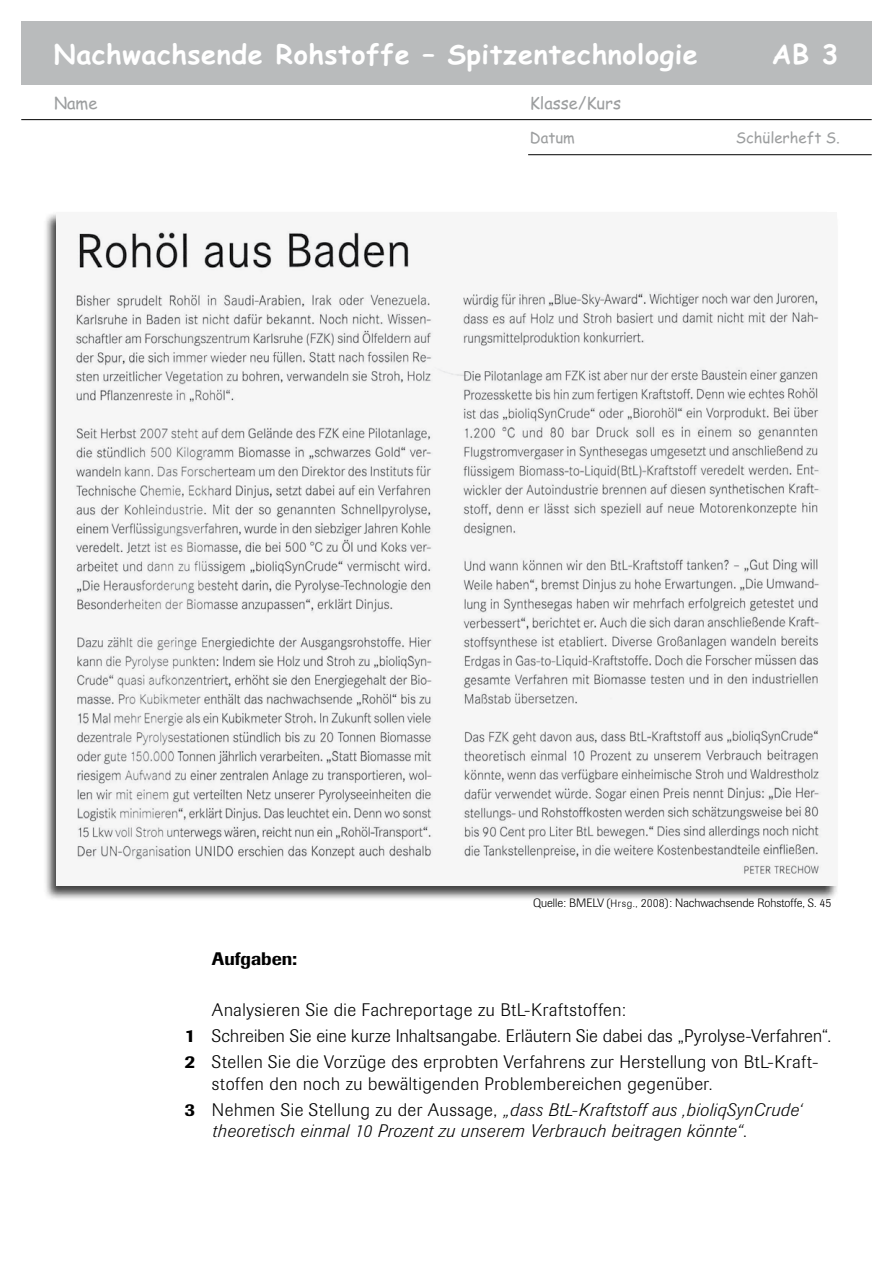
<style>
.page{position:relative;width:893px;height:1263px;background:#fff}
.page>*{position:absolute;margin:0;border:0;box-sizing:border-box;transform-origin:0 0}
.t1{font:700 27px "Comic Sans";letter-spacing:.02em;color:#fff}
.t2{font:300 18px/25.8px "Imago BQ";letter-spacing:.03em;color:#000}
.t3{font:italic 300 18px "Imago BQ";letter-spacing:.03em;color:#000}
.t4{font:500 18px "Imago BQ";color:#000}
.t5{font:16.5px "Comic Sans";color:#9c9e9f}
.t6{font:15px "Comic Sans";color:#9c9e9f}
.t7{font:300 12px "Imago BQ";color:#000}
.s1{font-size:10.5px}
.s2{font-weight:500}
.s3{font-style:italic}
.s4{font-style:normal}
</style>
<div class="page">
<div style="left:44px;top:211px;width:796px;height:690px;background:#000;opacity:.75"></div>
<img style="left:57px;top:213px;width:779px;height:673px">
<div style="left:21px;top:21px;width:851px;height:64px;background:#b9bbbc"></div>
<hr style="left:21px;top:119px;width:851px;height:1px;background:#000">
<hr style="left:528px;top:154px;width:344px;height:1px;background:#000">
<h1 class="t1" style="left:54px;top:34px;width:646px">Nachwachsende Rohstoffe – Spitzentechnologie</h1>
<h1 class="t1" style="left:772px;top:34px;width:68px">AB 3</h1>
<p class="t5" style="left:54px;top:91px;width:45px">Name</p>
<p class="t5" style="left:530px;top:91px;width:93px">Klasse/Kurs</p>
<p class="t6" style="left:530px;top:127px;width:47px">Datum</p>
<p class="t6" style="left:736px;top:126px;width:106px">Schülerheft S.</p>
<p class="t7" style="left:533px;top:896px;width:300px">Quelle: BMELV (<span class="s1">Hrsg.,</span> 2008): Nachwachsende Rohstoffe, S. 45</p>
<p class="t4" style="left:212px;top:947px;width:87px">Aufgaben:</p>
<p class="t2" style="left:185px;top:997px;width:648px;text-indent:27px">Analysieren Sie die Fachreportage zu BtL-Kraftstoffen:<br><span class="s2">1</span> Schreiben Sie eine kurze Inhaltsangabe. Erläutern Sie dabei das „Pyrolyse-Verfahren“.<br><span class="s2">2</span> Stellen Sie die Vorzüge des erprobten Verfahrens zur Herstellung von BtL-Kraft-</p>
<p class="t2" style="left:185px;top:1071px;width:618px;text-indent:27px">stoffen den noch zu bewältigenden Problembereichen gegenüber.<br><span class="s2">3</span> Nehmen Sie Stellung zu der Aussage, <span class="s3">„dass BtL-Kraftstoff aus ‚bioliqSynCrude‘</span></p>
<p class="t3" style="left:212px;top:1120px;width:537px">theoretisch einmal 10 Prozent zu unserem Verbrauch beitragen könnte“<span class="s4">.</span></p>
</div>
